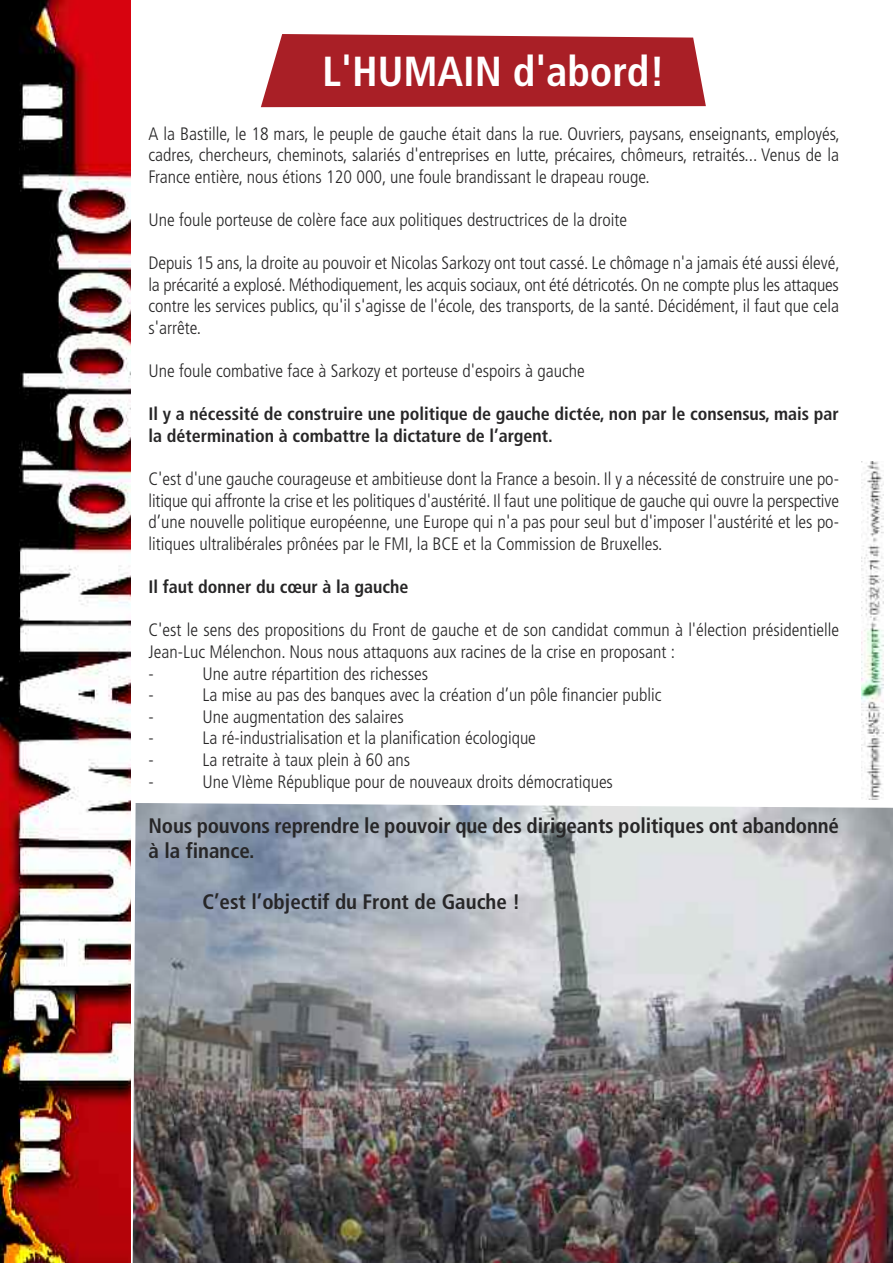
<style>
.page{position:relative;width:893px;height:1263px;background:#fff}
.page>*{position:absolute;margin:0;border:0;box-sizing:border-box;transform-origin:0 0}
.t1{font:700 condensed 42px "Frutiger";color:#fff}
.t2{font:700 condensed 21px/25.2px "Frutiger";letter-spacing:-.01em;color:#272627}
.t3{font:300 condensed 18px/21.6px "Frutiger";color:#272627;text-align:justify}
.t4{font:700 condensed 18px/21.6px "Frutiger";color:#272627}
</style>
<div class="page">
<svg style="left:261px;top:34px;width:445px;height:73px;background:#ae2d34"></svg>
<img style="left:133px;top:803px;width:760px;height:460px">
<img style="left:0;top:0;width:131px;height:1263px">
<img style="left:861px;top:462px;width:22px;height:337px">
<h1 class="t1" style="left:323px;top:54px;width:344px">L'HUMAIN d'abord!</h1>
<p class="t3" style="left:148px;top:124px;width:693px">A la Bastille, le 18 mars, le peuple de gauche était dans la rue. Ouvriers, paysans, enseignants, employés, cadres, chercheurs, cheminots, salariés d'entreprises en lutte, précaires, chômeurs, retraités... Venus de la France entière, nous étions 120 000, une foule brandissant le drapeau rouge.</p>
<p class="t3" style="left:149px;top:210px;width:480px">Une foule porteuse de colère face aux politiques destructrices de la droite</p>
<p class="t3" style="left:149px;top:253px;width:693px">Depuis 15 ans, la droite au pouvoir et Nicolas Sarkozy ont tout cassé. Le chômage n'a jamais été aussi élevé, la précarité a explosé. Méthodiquement, les acquis sociaux, ont été détricotés. On ne compte plus les attaques contre les services publics, qu'il s'agisse de l'école, des transports, de la santé. Décidément, il faut que cela s'arrête.</p>
<p class="t3" style="left:149px;top:361px;width:438px">Une foule combative face à Sarkozy et porteuse d'espoirs à gauche</p>
<p class="t4" style="left:149px;top:405px;width:692px">Il y a nécessité de construire une politique de gauche dictée, non par le consensus, mais par la détermination à combattre la dictature de l’argent.</p>
<p class="t3" style="left:148px;top:469px;width:692px">C'est d'une gauche courageuse et ambitieuse dont la France a besoin. Il y a nécessité de construire une po&shy;litique qui affronte la crise et les politiques d'austérité. Il faut une politique de gauche qui ouvre la perspective d’une nouvelle politique européenne, une Europe qui n'a pas pour seul but d'imposer l'austérité et les po&shy;litiques ultralibérales prônées par le FMI, la BCE et la Commission de Bruxelles.</p>
<p class="t4" style="left:148px;top:577px;width:261px">Il faut donner du cœur à la gauche</p>
<p class="t3" style="left:148px;top:621px;width:692px;text-align:left">C'est le sens des propositions du Front de gauche et de son candidat commun à l'élection présidentielle<br>Jean-Luc Mélenchon. Nous nous attaquons aux racines de la crise en proposant :<br>-</p>
<p class="t3" style="left:202px;top:664px;width:227px">Une autre répartition des richesses</p>
<p class="t3" style="left:148px;top:685px;width:7px">-</p>
<p class="t3" style="left:202px;top:685px;width:460px">La mise au pas des banques avec la création d’un pôle financier public</p>
<p class="t3" style="left:148px;top:707px;width:7px">-</p>
<p class="t3" style="left:202px;top:707px;width:203px">Une augmentation des salaires</p>
<p class="t3" style="left:148px;top:729px;width:7px">-</p>
<p class="t3" style="left:202px;top:729px;width:335px">La ré-industrialisation et la planification écologique</p>
<p class="t3" style="left:148px;top:750px;width:7px">-</p>
<p class="t3" style="left:202px;top:750px;width:209px">La retraite à taux plein à 60 ans</p>
<p class="t3" style="left:148px;top:772px;width:7px">-</p>
<p class="t3" style="left:202px;top:772px;width:412px">Une VIème République pour de nouveaux droits démocratiques</p>
<p class="t2" style="left:148px;top:815px;width:692px">Nous pouvons reprendre le pouvoir que des dirigeants politiques ont abandonné à la finance.</p>
<p class="t2" style="left:203px;top:890px;width:319px">C’est l’objectif du Front de Gauche !</p>
</div>
